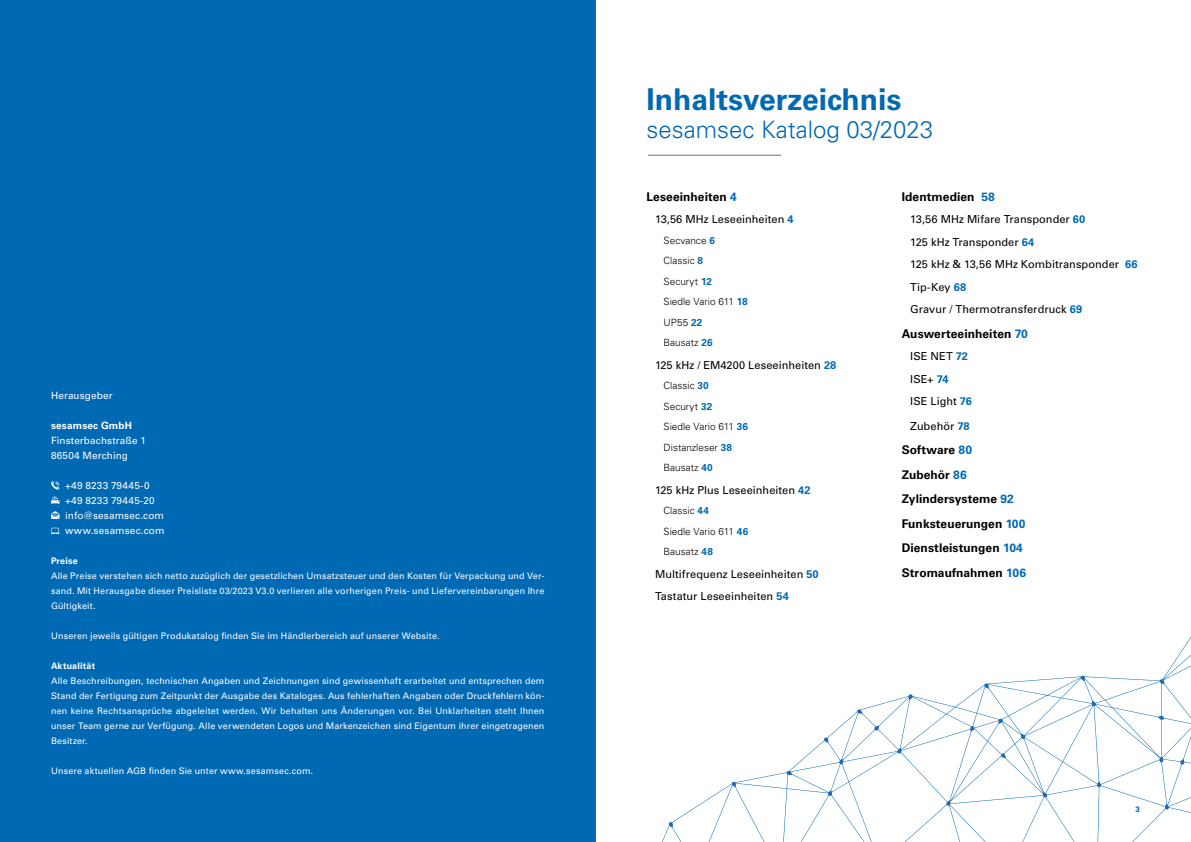
<style>
.page{position:relative;width:1191px;height:842px;background:#fff}
.page>*{position:absolute;margin:0;border:0;box-sizing:border-box;transform-origin:0 0}
.t1{font:700 30px "Univers LT Pro 65";color:#0069b4}
.t2{font:300 24px "Univers LT Pro 45";color:#0069b4}
.t3{font:700 12px/24.5px "Univers LT Pro 65";letter-spacing:.005em;color:#000}
.t4{font:11px/22.5px "Univers LT Pro 55 Roman";letter-spacing:.005em;color:#000}
.t5{font:300 10px/20.5px "Univers LT Pro 45";color:#000}
.t6{font:10px/15px "Univers LT Pro 55 Roman";letter-spacing:.01em;color:#fff}
.t7{font:700 10px "Univers LT Pro 65";letter-spacing:.015em;color:#fff}
.t8{font:9px/15px "Univers LT Pro 55 Roman";letter-spacing:.01em;color:#fff;text-align:justify}
.t9{font:700 9px "Univers LT Pro 65";letter-spacing:.02em;color:#fff}
.t10{font:700 8px "Univers LT Pro 65";color:#0069b4}
.s1{font-size:10px}
.s2{color:#0069b4}
.s3{font-family:"Univers LT Pro 65";font-weight:700;color:#0069b4}
</style>
<div class="page">
<div style="left:0;top:0;width:595px;height:842px;background:#0069b4"></div>
<svg style="left:51px;top:481px;width:9px;height:9px"></svg>
<svg style="left:51px;top:497px;width:9px;height:7px"></svg>
<svg style="left:51px;top:511px;width:9px;height:8px"></svg>
<svg style="left:51px;top:528px;width:9px;height:6px"></svg>
<hr style="left:648px;top:155px;width:133px;height:1px;background:#706f6f">
<svg style="left:662px;top:637px;width:529px;height:205px"></svg>
<svg style="left:946px;top:800px;width:4px;height:6px"></svg>
<svg style="left:731px;top:782px;width:5px;height:5px"></svg>
<svg style="left:669px;top:822px;width:4px;height:5px"></svg>
<svg style="left:839px;top:759px;width:4px;height:5px"></svg>
<svg style="left:874px;top:726px;width:5px;height:4px"></svg>
<svg style="left:970px;top:726px;width:4px;height:6px"></svg>
<svg style="left:984px;top:683px;width:4px;height:6px"></svg>
<svg style="left:828px;top:790px;width:4px;height:6px"></svg>
<svg style="left:786px;top:771px;width:6px;height:4px"></svg>
<svg style="left:824px;top:737px;width:4px;height:6px"></svg>
<svg style="left:857px;top:709px;width:5px;height:5px"></svg>
<svg style="left:908px;top:694px;width:4px;height:6px"></svg>
<svg style="left:897px;top:748px;width:4px;height:5px"></svg>
<svg style="left:1021px;top:734px;width:4px;height:5px"></svg>
<svg style="left:1080px;top:676px;width:5px;height:5px"></svg>
<svg style="left:998px;top:719px;width:4px;height:5px"></svg>
<svg style="left:1001px;top:753px;width:4px;height:5px"></svg>
<svg style="left:1043px;top:792px;width:4px;height:5px"></svg>
<svg style="left:1097px;top:781px;width:4px;height:6px"></svg>
<svg style="left:1164px;top:804px;width:5px;height:5px"></svg>
<svg style="left:1180px;top:759px;width:4px;height:6px"></svg>
<svg style="left:1091px;top:701px;width:4px;height:5px"></svg>
<svg style="left:1159px;top:679px;width:5px;height:5px"></svg>
<svg style="left:1158px;top:716px;width:5px;height:4px"></svg>
<svg style="left:1159px;top:756px;width:4px;height:6px"></svg>
<p class="t6" style="left:51px;top:387px;width:63px">Herausgeber</p>
<p class="t7" style="left:51px;top:418px;width:82px">sesamsec GmbH</p>
<p class="t6" style="left:51px;top:432px;width:97px">Finsterbachstraße 1<br>86504 Merching</p>
<p class="t6" style="left:65px;top:477px;width:101px">+49 8233 79445-0 +49 8233 79445-20 info@sesamsec.com www.sesamsec.com</p>
<p class="t9" style="left:51px;top:554px;width:28px">Preise</p>
<p class="t8" style="left:51px;top:568px;width:495px">Alle Preise verstehen sich netto zuzüglich der gesetzlichen Umsatzsteuer und den Kosten für Verpackung und Ver&shy;sand. Mit Herausgabe dieser Preisliste 03/2023 V3.0 verlieren alle vorherigen Preis- und Liefervereinbarungen Ihre Gültigkeit.</p>
<p class="t8" style="left:51px;top:628px;width:390px">Unseren jeweils gültigen Produkatalog finden Sie im Händlerbereich auf unserer Website.</p>
<p class="t9" style="left:51px;top:659px;width:46px">Aktualität</p>
<p class="t8" style="left:51px;top:673px;width:495px">Alle Beschreibungen, technischen Angaben und Zeichnungen sind gewissenhaft erarbeitet und entsprechen dem Stand der Fertigung zum Zeitpunkt der Ausgabe des Kataloges. Aus fehlerhaften Angaben oder Druckfehlern kön&shy;nen keine Rechtsansprüche abgeleitet werden. Wir behalten uns Änderungen vor. Bei Unklarheiten steht Ihnen unser Team gerne zur Verfügung. Alle verwendeten Logos und Markenzeichen sind Eigentum ihrer eingetragenen Besitzer.</p>
<p class="t8" style="left:51px;top:763px;width:264px">Unsere aktuellen AGB finden Sie unter www.sesamsec.com<span class="s1">.</span></p>
<h1 class="t1" style="left:646px;top:78px;width:256px">Inhaltsverzeichnis</h1>
<h2 class="t2" style="left:646px;top:113px;width:288px">sesamsec Katalog 03/2023</h2>
<h3 class="t3" style="left:646px;top:184px;width:92px">Leseeinheiten <span class="s2">4</span></h3>
<p class="t4" style="left:655px;top:208px;width:140px">13,56 MHz Leseeinheiten <span class="s3">4</span></p>
<p class="t5" style="left:663px;top:230px;width:86px">Secvance <span class="s3">6<br></span>Classic <span class="s3">8<br></span>Securyt <span class="s3">12<br></span>Siedle Vario 611 <span class="s3">18<br></span>UP55 <span class="s3">22<br></span>Bausatz <span class="s3">26</span></p>
<p class="t4" style="left:655px;top:353px;width:183px">125 kHz / EM4200 Leseeinheiten <span class="s3">28</span></p>
<p class="t5" style="left:663px;top:375px;width:86px">Classic <span class="s3">30<br></span>Securyt <span class="s3">32<br></span>Siedle Vario 611 <span class="s3">36<br></span>Distanzleser <span class="s3">38<br></span>Bausatz <span class="s3">40</span></p>
<p class="t4" style="left:655px;top:478px;width:157px">125 kHz Plus Leseeinheiten <span class="s3">42</span></p>
<p class="t5" style="left:663px;top:500px;width:86px">Classic <span class="s3">44<br></span>Siedle Vario 611 <span class="s3">46<br></span>Bausatz <span class="s3">48</span></p>
<p class="t4" style="left:655px;top:562px;width:165px">Multifrequenz Leseeinheiten <span class="s3">50<br></span>Tastatur Leseeinheiten <span class="s3">54</span></p>
<h3 class="t3" style="left:901px;top:184px;width:94px">Identmedien <span class="s2">58</span></h3>
<p class="t4" style="left:910px;top:208px;width:229px">13,56 MHz Mifare Transponder <span class="s3">60<br></span>125 kHz Transponder <span class="s3">64<br></span>125 kHz &amp; 13,56 MHz Kombitransponder <span class="s3">66<br></span>Tip-Key <span class="s3">68<br></span>Gravur / Thermotransferdruck <span class="s3">69</span></p>
<h3 class="t3" style="left:901px;top:321px;width:128px">Auswerteeinheiten <span class="s2">70</span></h3>
<p class="t4" style="left:910px;top:345px;width:63px">ISE NET <span class="s3">72<br></span>ISE+ <span class="s3">74<br></span>ISE Light <span class="s3">76</span></p>
<p class="t4" style="left:910px;top:414px;width:61px">Zubehör <span class="s3">78</span></p>
<h3 class="t3" style="left:901px;top:437px;width:126px">Software <span class="s2">80<br></span>Zubehör <span class="s2">86<br></span>Zylindersysteme <span class="s2">92<br></span>Funksteuerungen <span class="s2">100<br></span>Dienstleistungen <span class="s2">104<br></span>Stromaufnahmen <span class="s2">106</span></h3>
<p class="t10" style="left:1135px;top:804px;width:6px">3</p>
</div>
